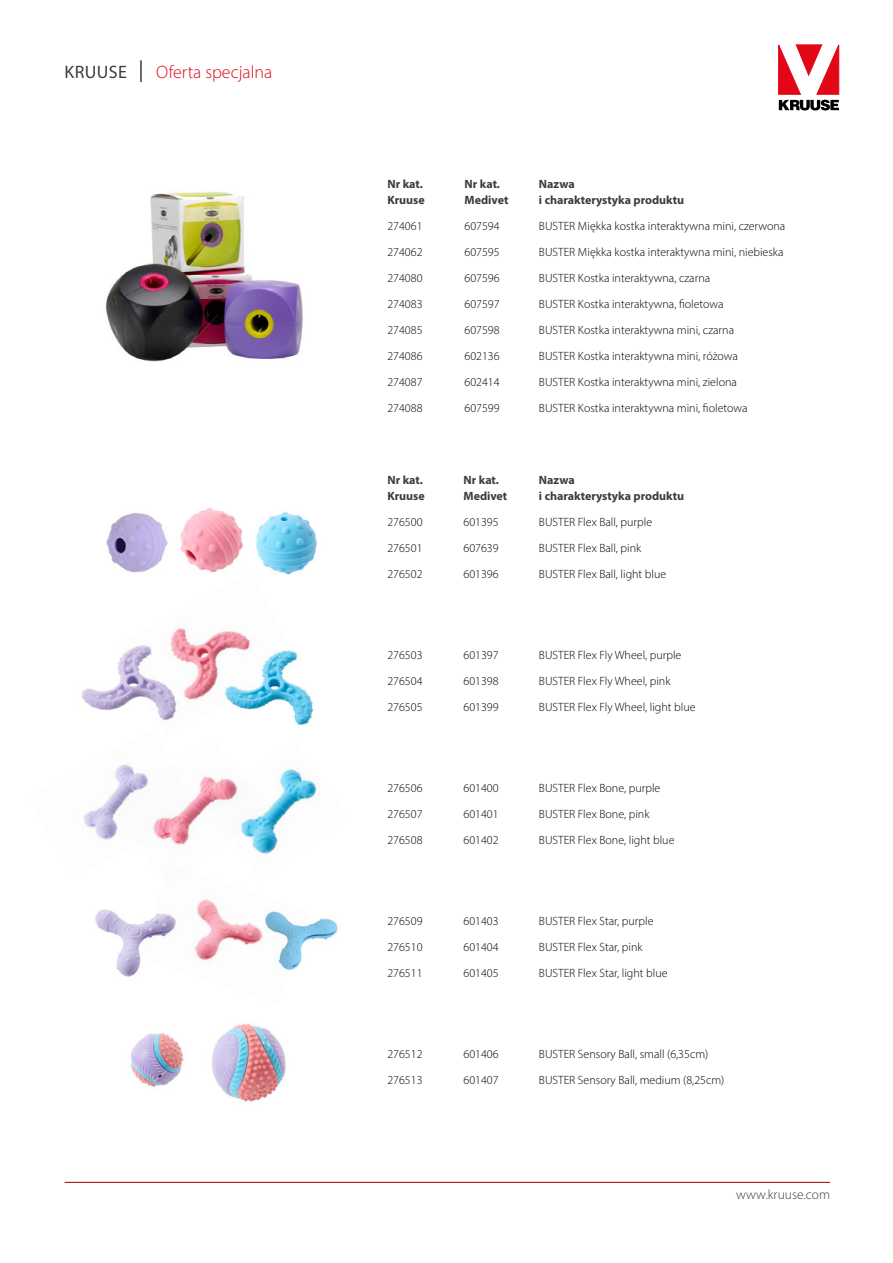
<style>
.page{position:relative;width:893px;height:1263px;background:#fff}
.page>*{position:absolute;margin:0;border:0;box-sizing:border-box;transform-origin:0 0}
.t1{font:300 18px "Myriad Pro";color:#e30617}
.t2{font:18px "Myriad Pro";letter-spacing:.02em;color:#3c3c3b}
.t3{font:300 13.5px "Myriad Pro";color:#3c3c3b}
.t4{font:300 12px "Myriad Pro";color:#000}
.t5{font:700 12px/16.5px "Myriad Pro";color:#3c3c3b}
</style>
<div class="page">
<img style="left:212px;top:1023px;width:74px;height:79px">
<hr style="left:140px;top:60px;width:2px;height:22px;background:#3c3c3b">
<svg style="left:779px;top:45px;width:60px;height:49px"></svg>
<svg style="left:779px;top:100px;width:60px;height:10px"></svg>
<hr style="left:65px;top:1182px;width:765px;height:1px;background:#b21917">
<img style="left:105px;top:191px;width:198px;height:171px">
<img style="left:106px;top:512px;width:34px;height:60px">
<img style="left:140px;top:508px;width:103px;height:64px">
<img style="left:256px;top:512px;width:61px;height:60px">
<img style="left:81px;top:687px;width:35px;height:24px">
<img style="left:116px;top:572px;width:178px;height:149px">
<img style="left:199px;top:632px;width:114px;height:94px">
<img style="left:84px;top:795px;width:28px;height:45px">
<img style="left:112px;top:764px;width:95px;height:81px">
<img style="left:207px;top:769px;width:110px;height:85px">
<img style="left:95px;top:909px;width:43px;height:68px">
<img style="left:138px;top:899px;width:79px;height:71px">
<img style="left:217px;top:908px;width:121px;height:62px">
<img style="left:130px;top:1033px;width:54px;height:54px">
<h1 class="t2" style="left:65px;top:61px;width:64px">KRUUSE</h1>
<h1 class="t1" style="left:156px;top:61px;width:118px">Oferta specjalna</h1>
<p class="t5" style="left:387px;top:175px;width:39px">Nr kat.<br>Kruuse</p>
<p class="t5" style="left:465px;top:175px;width:45px">Nr kat.<br>Medivet</p>
<p class="t5" style="left:539px;top:175px;width:147px">Nazwa<br>i charakterystyka produktu</p>
<p class="t4" style="left:387px;top:219px;width:37px">274061</p>
<p class="t4" style="left:465px;top:219px;width:37px">607594</p>
<p class="t4" style="left:539px;top:219px;width:248px">BUSTER Miękka kostka interaktywna mini, czerwona</p>
<p class="t4" style="left:387px;top:245px;width:37px">274062</p>
<p class="t4" style="left:465px;top:245px;width:37px">607595</p>
<p class="t4" style="left:539px;top:245px;width:246px">BUSTER Miękka kostka interaktywna mini, niebieska</p>
<p class="t4" style="left:387px;top:271px;width:37px">274080</p>
<p class="t4" style="left:465px;top:271px;width:37px">607596</p>
<p class="t4" style="left:539px;top:271px;width:173px">BUSTER Kostka interaktywna, czarna</p>
<p class="t4" style="left:387px;top:297px;width:37px">274083</p>
<p class="t4" style="left:465px;top:297px;width:37px">607597</p>
<p class="t4" style="left:539px;top:297px;width:186px">BUSTER Kostka interaktywna, fioletowa</p>
<p class="t4" style="left:387px;top:323px;width:37px">274085</p>
<p class="t4" style="left:465px;top:323px;width:37px">607598</p>
<p class="t4" style="left:539px;top:323px;width:197px">BUSTER Kostka interaktywna mini, czarna</p>
<p class="t4" style="left:387px;top:349px;width:37px">274086</p>
<p class="t4" style="left:465px;top:349px;width:37px">602136</p>
<p class="t4" style="left:539px;top:349px;width:200px">BUSTER Kostka interaktywna mini, różowa</p>
<p class="t4" style="left:387px;top:375px;width:37px">274087</p>
<p class="t4" style="left:465px;top:375px;width:37px">602414</p>
<p class="t4" style="left:539px;top:375px;width:199px">BUSTER Kostka interaktywna mini, zielona</p>
<p class="t4" style="left:387px;top:401px;width:37px">274088</p>
<p class="t4" style="left:465px;top:401px;width:37px">607599</p>
<p class="t4" style="left:539px;top:401px;width:210px">BUSTER Kostka interaktywna mini, fioletowa</p>
<p class="t5" style="left:387px;top:471px;width:39px">Nr kat.<br>Kruuse</p>
<p class="t5" style="left:463px;top:471px;width:45px">Nr kat.<br>Medivet</p>
<p class="t5" style="left:539px;top:471px;width:147px">Nazwa<br>i charakterystyka produktu</p>
<p class="t4" style="left:387px;top:515px;width:37px">276500</p>
<p class="t4" style="left:463px;top:515px;width:37px">601395</p>
<p class="t4" style="left:539px;top:515px;width:115px">BUSTER Flex Ball, purple</p>
<p class="t4" style="left:387px;top:541px;width:37px">276501</p>
<p class="t4" style="left:463px;top:541px;width:37px">607639</p>
<p class="t4" style="left:539px;top:541px;width:104px">BUSTER Flex Ball, pink</p>
<p class="t4" style="left:387px;top:567px;width:37px">276502</p>
<p class="t4" style="left:463px;top:567px;width:37px">601396</p>
<p class="t4" style="left:539px;top:567px;width:129px">BUSTER Flex Ball, light blue</p>
<p class="t4" style="left:387px;top:648px;width:37px">276503</p>
<p class="t4" style="left:463px;top:648px;width:37px">601397</p>
<p class="t4" style="left:539px;top:648px;width:144px">BUSTER Flex Fly Wheel, purple</p>
<p class="t4" style="left:387px;top:674px;width:37px">276504</p>
<p class="t4" style="left:463px;top:674px;width:37px">601398</p>
<p class="t4" style="left:539px;top:674px;width:133px">BUSTER Flex Fly Wheel, pink</p>
<p class="t4" style="left:387px;top:700px;width:37px">276505</p>
<p class="t4" style="left:463px;top:700px;width:37px">601399</p>
<p class="t4" style="left:539px;top:700px;width:158px">BUSTER Flex Fly Wheel, light blue</p>
<p class="t4" style="left:387px;top:781px;width:37px">276506</p>
<p class="t4" style="left:463px;top:781px;width:37px">601400</p>
<p class="t4" style="left:539px;top:781px;width:123px">BUSTER Flex Bone, purple</p>
<p class="t4" style="left:387px;top:807px;width:37px">276507</p>
<p class="t4" style="left:463px;top:807px;width:37px">601401</p>
<p class="t4" style="left:539px;top:807px;width:112px">BUSTER Flex Bone, pink</p>
<p class="t4" style="left:387px;top:833px;width:37px">276508</p>
<p class="t4" style="left:463px;top:833px;width:37px">601402</p>
<p class="t4" style="left:539px;top:833px;width:137px">BUSTER Flex Bone, light blue</p>
<p class="t4" style="left:387px;top:913px;width:37px">276509</p>
<p class="t4" style="left:463px;top:913px;width:37px">601403</p>
<p class="t4" style="left:539px;top:913px;width:116px">BUSTER Flex Star, purple</p>
<p class="t4" style="left:387px;top:939px;width:37px">276510</p>
<p class="t4" style="left:463px;top:939px;width:37px">601404</p>
<p class="t4" style="left:539px;top:939px;width:105px">BUSTER Flex Star, pink</p>
<p class="t4" style="left:387px;top:965px;width:37px">276511</p>
<p class="t4" style="left:463px;top:965px;width:37px">601405</p>
<p class="t4" style="left:539px;top:965px;width:130px">BUSTER Flex Star, light blue</p>
<p class="t4" style="left:387px;top:1046px;width:37px">276512</p>
<p class="t4" style="left:463px;top:1046px;width:37px">601406</p>
<p class="t4" style="left:539px;top:1046px;width:171px">BUSTER Sensory Ball, small (6,35cm)</p>
<p class="t4" style="left:387px;top:1072px;width:37px">276513</p>
<p class="t4" style="left:463px;top:1072px;width:37px">601407</p>
<p class="t4" style="left:539px;top:1072px;width:187px">BUSTER Sensory Ball, medium (8,25cm)</p>
<p class="t3" style="left:736px;top:1186px;width:95px">www.kruuse.com</p>
</div>
